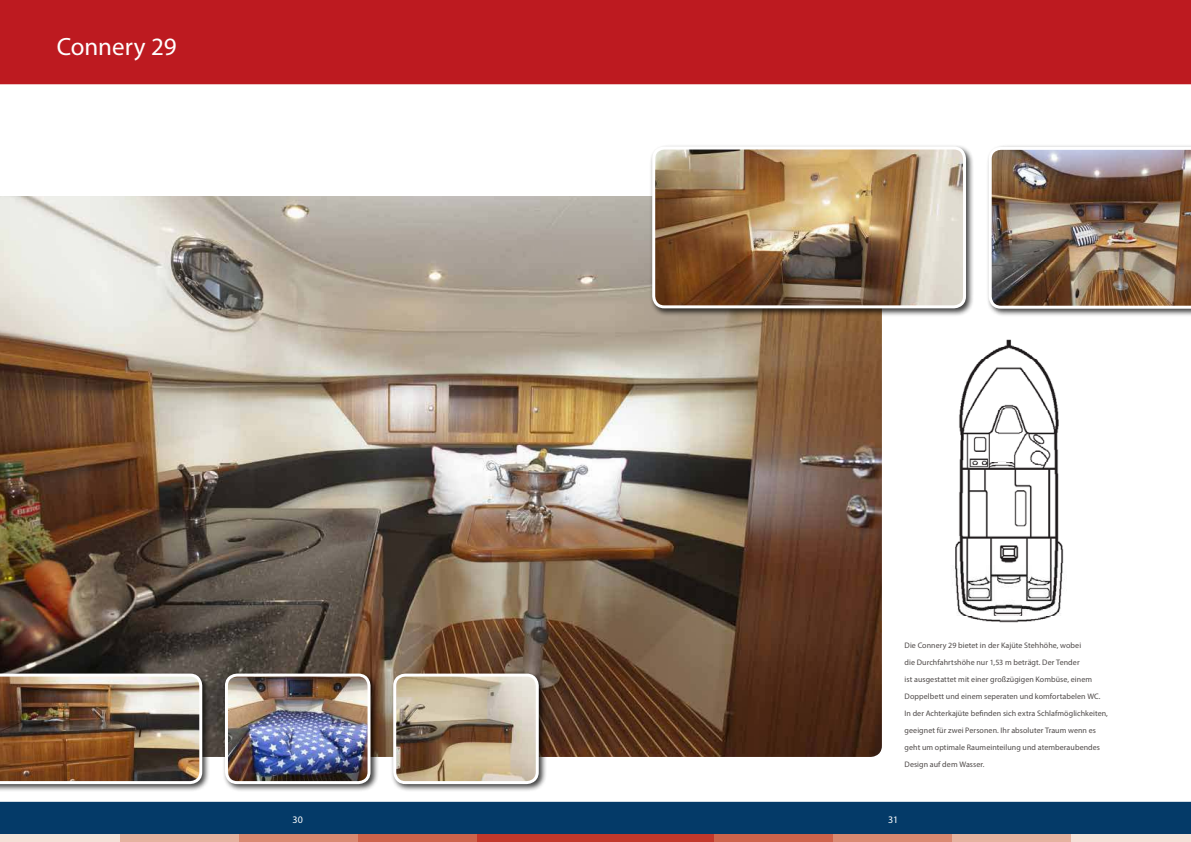
<style>
.page{position:relative;width:1191px;height:842px;background:#fff}
.page>*{position:absolute;margin:0;border:0;box-sizing:border-box;transform-origin:0 0}
.t1{font:25px "Myriad Pro";color:#fff}
.t2{font:10px "Myriad Pro";color:#fff}
.t3{font:8px/17px "Myriad Pro";letter-spacing:.01em;color:#4d4847}
</style>
<div class="page">
<img style="left:0;top:196px;width:882px;height:561px">
<div style="left:986px;top:144px;width:205px;height:173px;background:#000;opacity:.75"></div>
<img style="left:988px;top:147px;width:203px;height:162px">
<div style="left:649px;top:144px;width:325px;height:173px;background:#000;opacity:.75"></div>
<img style="left:653px;top:148px;width:311px;height:159px">
<div style="left:652px;top:147px;width:314px;height:161px;border:3px solid #fff;border-radius:11px"></div>
<div style="left:222px;top:671px;width:157px;height:121px;background:#000;opacity:.75"></div>
<img style="left:226px;top:675px;width:143px;height:108px">
<div style="left:225px;top:674px;width:145px;height:110px;border:3px solid #fff;border-radius:11px"></div>
<div style="left:390px;top:671px;width:157px;height:121px;background:#000;opacity:.75"></div>
<img style="left:395px;top:675px;width:142px;height:108px">
<div style="left:393px;top:674px;width:146px;height:110px;border:3px solid #fff;border-radius:11px"></div>
<div style="left:0;top:671px;width:211px;height:121px;background:#000;opacity:.75"></div>
<img style="left:0;top:674px;width:202px;height:110px">
<img style="left:955px;top:339px;width:109px;height:284px">
<div style="left:0;top:0;width:1191px;height:85px;background:#bd1a20"></div>
<hr style="left:0;top:84px;width:1191px;height:3px;background:#fff">
<div style="left:0;top:801px;width:1191px;height:41px;background:#043a68"></div>
<div style="left:595px;top:834px;width:120px;height:8px;background:#c2382b"></div>
<div style="left:714px;top:834px;width:120px;height:8px;background:#cd634b"></div>
<div style="left:833px;top:834px;width:120px;height:8px;background:#d98971"></div>
<div style="left:952px;top:834px;width:120px;height:8px;background:#e5b29f"></div>
<div style="left:1071px;top:834px;width:120px;height:8px;background:#f4e0d7"></div>
<div style="left:476px;top:834px;width:119px;height:8px;background:#c2382b"></div>
<div style="left:357px;top:834px;width:119px;height:8px;background:#cd634b"></div>
<div style="left:238px;top:834px;width:119px;height:8px;background:#d98971"></div>
<div style="left:119px;top:834px;width:119px;height:8px;background:#e5b29f"></div>
<div style="left:0;top:834px;width:119px;height:8px;background:#f4e0d7"></div>
<hr style="left:0;top:799px;width:1191px;height:3px;background:#fff">
<h1 class="t1" style="left:57px;top:37px;width:121px">Connery 29</h1>
<p class="t3" style="left:904px;top:638px;width:205px">Die Connery 29 bietet in der Kajüte Stehhöhe, wobei<br>die Durchfahrtshöhe nur 1,53 m beträgt. Der Tender<br>ist ausgestattet mit einer großzügigen Kombüse, einem Doppelbett und einem seperaten und komfortabelen WC.<br>In der Achterkajüte befinden sich extra Schlafmöglichkeiten, geeignet für zwei Personen. Ihr absoluter Traum wenn es geht um optimale Raumeinteilung und atemberaubendes Design auf dem Wasser.</p>
<p class="t2" style="left:293px;top:815px;width:12px">30</p>
<p class="t2" style="left:888px;top:815px;width:12px">31</p>
</div>
